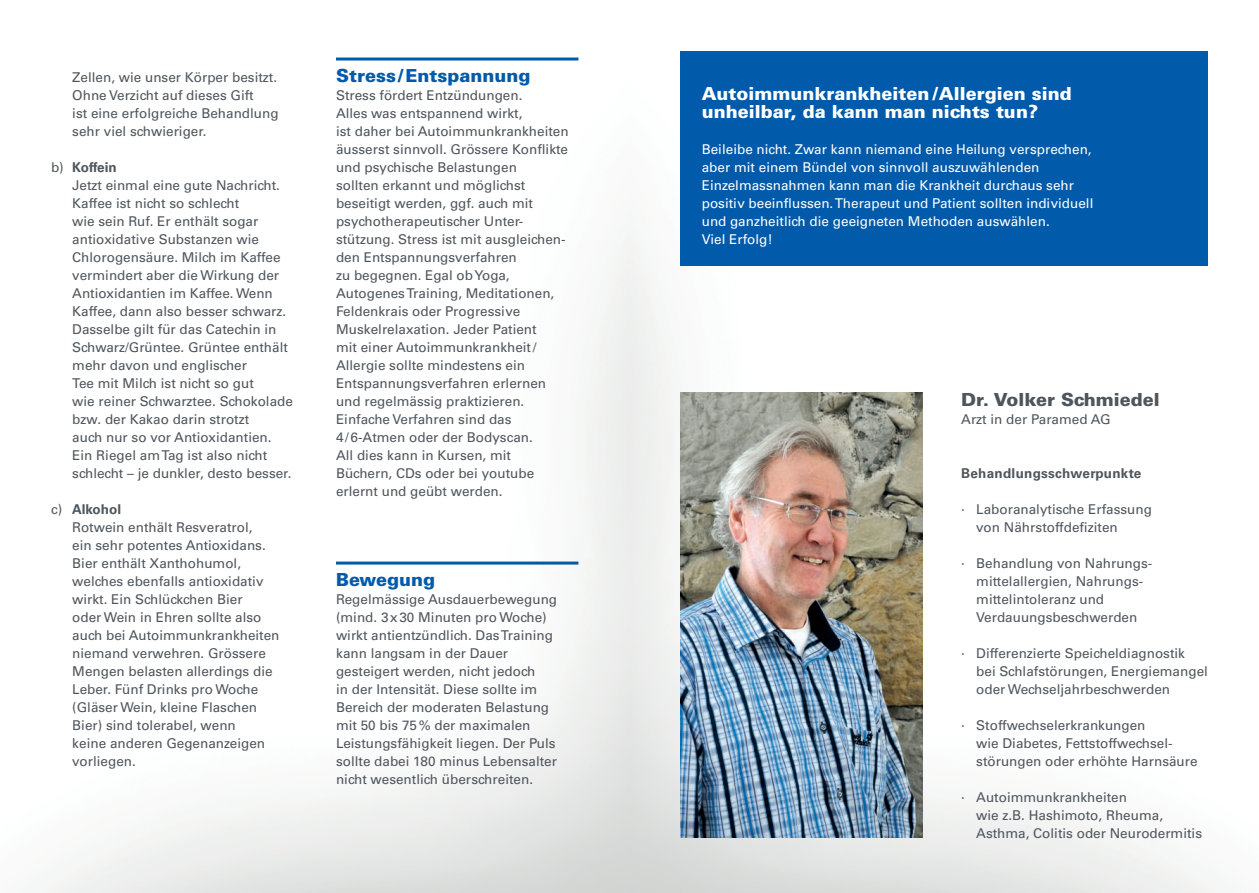
<style>
.page{position:relative;width:1259px;height:893px;background:#fff}
.page>*{position:absolute;margin:0;border:0;box-sizing:border-box;transform-origin:0 0}
.t1{font:900 18px/18px "Univers LT";color:#fff}
.t2{font:900 18px "Univers LT";color:#015aaa}
.t3{font:900 18px "Univers LT";color:#4e555c}
.t4{font:13.5px/18px "Univers LT";color:#4e555c}
.t5{font:13.5px/18px "Univers LT";color:#fff}
.t6{font:700 13.5px "Univers LT";letter-spacing:.02em;color:#4e555c}
.s1{font-weight:700}
</style>
<div class="page">
<img style="left:40px;top:57px;width:1179px;height:836px">
<hr style="left:336px;top:58px;width:242px;height:3px;background:#015aaa">
<hr style="left:336px;top:562px;width:242px;height:3px;background:#015aaa">
<div style="left:680px;top:51px;width:528px;height:214px;background:#015aaa"></div>
<img style="left:680px;top:393px;width:243px;height:445px">
<p class="t4" style="left:72px;top:68px;width:208px">Zellen, wie unser Körper besitzt.<br>Ohne Verzicht auf dieses Gift<br>ist eine erfolgreiche Behandlung sehr viel schwieriger.</p>
<p class="t4" style="left:72px;top:158px;width:222px;text-indent:-21px">b) <span class="s1">Koffein<br></span>Jetzt einmal eine gute Nachricht.<br>Kaffee ist nicht so schlecht<br>wie sein Ruf. Er enthält sogar antioxidative Substanzen wie<br>Chlorogensäure. Milch im Kaffee vermindert aber die Wirkung der<br>Antioxidantien im Kaffee. Wenn<br>Kaffee, dann also besser schwarz.<br>Dasselbe gilt für das Catechin in<br>Schwarz/Grüntee. Grüntee enthält mehr davon und englischer<br>Tee mit Milch ist nicht so gut<br>wie reiner Schwarztee. Schokolade bzw. der Kakao darin strotzt<br>auch nur so vor Antioxidantien.<br>Ein Riegel am Tag ist also nicht schlecht – je dunkler, desto besser.</p>
<p class="t4" style="left:72px;top:500px;width:209px;text-indent:-21px">c) <span class="s1">Alkohol<br></span>Rotwein enthält Resveratrol,<br>ein sehr potentes Antioxidans.<br>Bier enthält Xanthohumol, welches ebenfalls antioxidativ wirkt. Ein Schlückchen Bier<br>oder Wein in Ehren sollte also auch bei Autoimmunkrankheiten niemand verwehren. Grössere<br>Mengen belasten allerdings die<br>Leber. Fünf Drinks pro Woche (Gläser Wein, kleine Flaschen<br>Bier) sind tolerabel, wenn<br>keine anderen Gegenanzeigen vorliegen.</p>
<h1 class="t2" style="left:336px;top:64px;width:196px">Stress/Entspannung</h1>
<p class="t4" style="left:336px;top:86px;width:234px">Stress fördert Entzündungen.<br>Alles was entspannend wirkt,<br>ist daher bei Autoimmunkrankheiten äusserst sinnvoll. Grössere Konflikte und psychische Belastungen<br>sollten erkannt und möglichst beseitigt werden, ggf. auch mit psychotherapeutischer Unter&shy;stützung. Stress ist mit ausgleichen&shy;den Entspannungsverfahren<br>zu begegnen. Egal ob Yoga,<br>Autogenes Training, Meditationen,<br>Feldenkrais oder Progressive<br>Muskelrelaxation. Jeder Patient<br>mit einer Autoimmunkrankheit/<br>Allergie sollte mindestens ein<br>Entspannungsverfahren erlernen und regelmässig praktizieren.<br>Einfache Verfahren sind das<br>4/6-Atmen oder der Bodyscan.<br>All dies kann in Kursen, mit<br>Büchern, CDs oder bei youtube erlernt und geübt werden.</p>
<h1 class="t2" style="left:336px;top:568px;width:101px">Bewegung</h1>
<p class="t4" style="left:336px;top:590px;width:223px">Regelmässige Ausdauerbewegung (mind. 3x30 Minuten pro Woche) wirkt antientzündlich. Das Training kann langsam in der Dauer gesteigert werden, nicht jedoch<br>in der Intensität. Diese sollte im<br>Bereich der moderaten Belastung mit 50 bis 75% der maximalen<br>Leistungsfähigkeit liegen. Der Puls sollte dabei 180 minus Lebensalter nicht wesentlich überschreiten.</p>
<h1 class="t1" style="left:702px;top:84px;width:371px">Autoimmunkrankheiten /Allergien sind unheilbar, da kann man nichts tun?</h1>
<p class="t5" style="left:702px;top:140px;width:393px">Beileibe nicht. Zwar kann niemand eine Heilung versprechen, aber mit einem Bündel von sinnvoll auszuwählenden Einzelmassnahmen kann man die Krankheit durchaus sehr positiv beeinflussen. Therapeut und Patient sollten individuell und ganzheitlich die geeigneten Methoden auswählen.<br>Viel Erfolg!</p>
<h1 class="t3" style="left:961px;top:388px;width:200px">Dr. Volker Schmiedel</h1>
<p class="t4" style="left:961px;top:410px;width:151px">Arzt in der Paramed AG</p>
<p class="t6" style="left:961px;top:465px;width:182px">Behandlungsschwerpunkte</p>
<p class="t4" style="left:976px;top:500px;width:177px;text-indent:-15px">· Laboranalytische Erfassung von Nährstoffdefiziten</p>
<p class="t4" style="left:976px;top:554px;width:178px;text-indent:-15px">· Behandlung von Nahrungs&shy;mittelallergien, Nahrungs&shy;mittelintoleranz und<br>Verdauungsbeschwerden</p>
<p class="t4" style="left:976px;top:644px;width:233px;text-indent:-15px">· Differenzierte Speicheldiagnostik<br>bei Schlafstörungen, Energiemangel oder Wechseljahrbeschwerden</p>
<p class="t4" style="left:976px;top:716px;width:223px;text-indent:-15px">· Stoffwechselerkrankungen<br>wie Diabetes, Fettstoffwechsel&shy;störungen oder erhöhte Harnsäure</p>
<p class="t4" style="left:976px;top:788px;width:227px;text-indent:-15px">· Autoimmunkrankheiten<br>wie z.B. Hashimoto, Rheuma,<br>Asthma, Colitis oder Neurodermitis</p>
</div>
